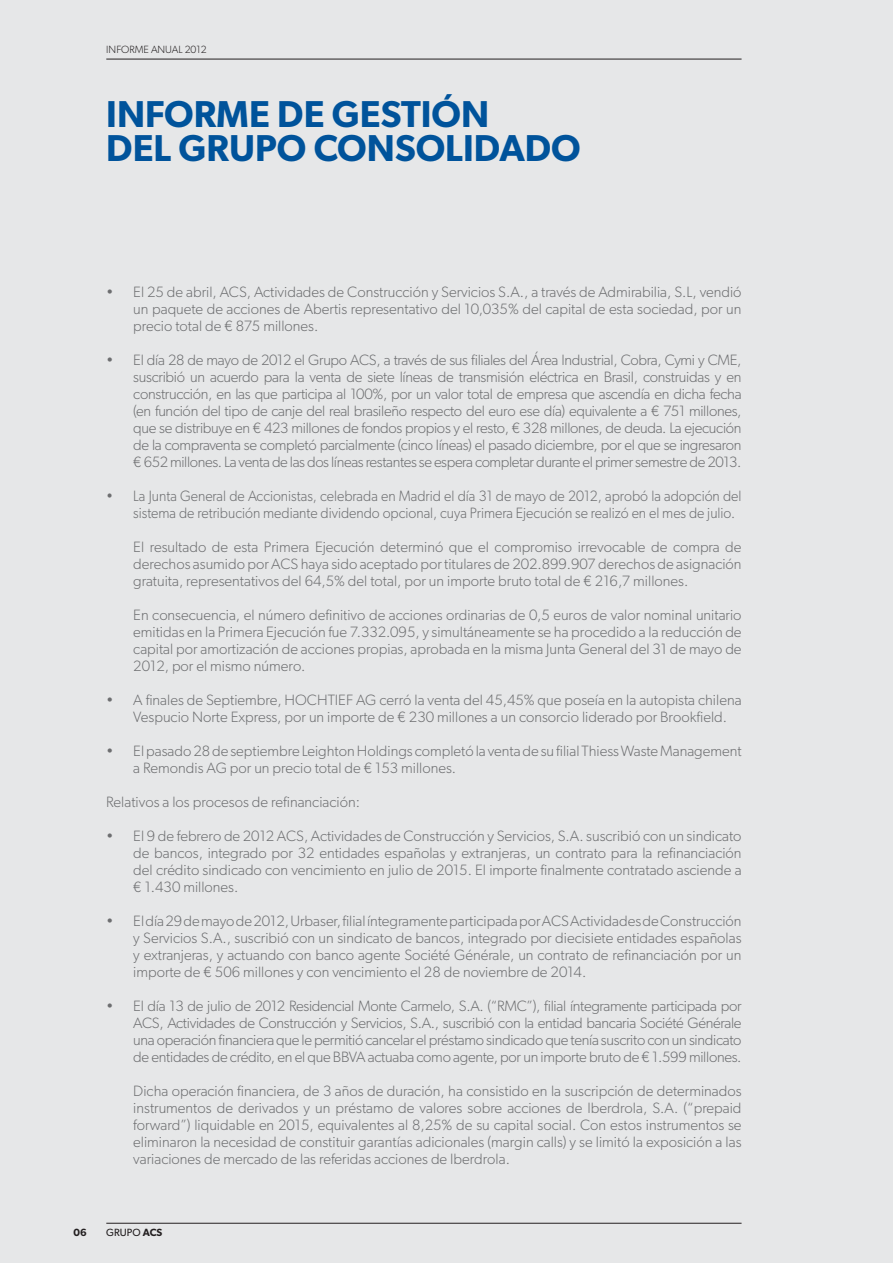
<style>
.page{position:relative;width:893px;height:1263px;background:#e6e7e8}
.page>*{position:absolute;margin:0;border:0;box-sizing:border-box;transform-origin:0 0}
.t1{font:600 37.5px/34px "Gibson";color:#00539b}
.t2{font:300 15px/17px "Gibson";color:#6d6e70;text-align:justify}
.t3{font:300 15px/17px "Gibson";color:#6d6e70;scale:.95 1}
.t4{font:300 10.5px "Gibson";color:#231f20}
.t5{font:10.5px "Gibson";color:#231f20}
.t6{font:600 10.5px "Gibson";color:#231f20}
.s1{font-weight:600}
</style>
<div class="page">
<hr style="left:106px;top:1223px;width:636px;height:1px;background:#231f20">
<hr style="left:106px;top:59px;width:636px;height:1px;background:#231f20">
<p class="t4" style="left:106px;top:46px;width:102px">INFORME ANUAL 2012</p>
<h1 class="t1" style="left:106px;top:101px;width:476px">INFORME DE GESTIÓN<br>DEL GRUPO CONSOLIDADO</h1>
<p class="t2" style="left:133px;top:285px;width:610px;text-indent:-27px">• El 25 de abril, ACS, Actividades de Construcción y Servicios S.A., a través de Admirabilia, S.L, vendió un paquete de acciones de Abertis representativo del 10,035% del capital de esta sociedad, por un precio total de € 875 millones.</p>
<p class="t2" style="left:133px;top:353px;width:610px;text-indent:-27px">• El día 28 de mayo de 2012 el Grupo ACS, a través de sus filiales del Área Industrial, Cobra, Cymi y CME, suscribió un acuerdo para la venta de siete líneas de transmisión eléctrica en Brasil, construidas y en construcción, en las que participa al 100%, por un valor total de empresa que ascendía en dicha fecha (en función del tipo de canje del real brasileño respecto del euro ese día) equivalente a € 751 millones, que se distribuye en € 423 millones de fondos propios y el resto, € 328 millones, de deuda. La ejecución de la compraventa se completó parcialmente (cinco líneas) el pasado diciembre, por el que se ingresaron € 652 millones. La venta de las dos líneas restantes se espera completar durante el primer semestre de 2013.</p>
<p class="t3" style="left:133px;top:489px;width:642px;text-indent:-27px">• La Junta General de Accionistas, celebrada en Madrid el día 31 de mayo de 2012, aprobó la adopción del sistema de retribución mediante dividendo opcional, cuya Primera Ejecución se realizó en el mes de julio.</p>
<p class="t2" style="left:133px;top:540px;width:610px">El resultado de esta Primera Ejecución determinó que el compromiso irrevocable de compra de derechos asumido por ACS haya sido aceptado por titulares de 202.899.907 derechos de asignación gratuita, representativos del 64,5% del total, por un importe bruto total de € 216,7 millones.</p>
<p class="t2" style="left:133px;top:608px;width:610px">En consecuencia, el número definitivo de acciones ordinarias de 0,5 euros de valor nominal unitario emitidas en la Primera Ejecución fue 7.332.095, y simultáneamente se ha procedido a la reducción de capital por amortización de acciones propias, aprobada en la misma Junta General del 31 de mayo de 2012, por el mismo número.</p>
<p class="t2" style="left:133px;top:693px;width:610px;text-indent:-27px">• A finales de Septiembre, HOCHTIEF AG cerró la venta del 45,45% que poseía en la autopista chilena<br>Vespucio Norte Express, por un importe de € 230 millones a un consorcio liderado por Brookfield.</p>
<p class="t2" style="left:133px;top:744px;width:610px;text-indent:-27px">• El pasado 28 de septiembre Leighton Holdings completó la venta de su filial Thiess Waste Management a Remondis AG por un precio total de € 153 millones.</p>
<p class="t2" style="left:106px;top:795px;width:255px">Relativos a los procesos de refinanciación:</p>
<p class="t2" style="left:133px;top:829px;width:610px;text-indent:-27px">• El 9 de febrero de 2012 ACS, Actividades de Construcción y Servicios, S.A. suscribió con un sindicato de bancos, integrado por 32 entidades españolas y extranjeras, un contrato para la refinanciación del crédito sindicado con vencimiento en julio de 2015. El importe finalmente contratado asciende a € 1.430 millones.</p>
<p class="t2" style="left:133px;top:914px;width:610px;text-indent:-27px">• El día 29 de mayo de 2012, Urbaser, filial íntegramente participada por ACS Actividades de Construcción y Servicios S.A., suscribió con un sindicato de bancos, integrado por diecisiete entidades españolas y extranjeras, y actuando con banco agente Société Générale, un contrato de refinanciación por un importe de € 506 millones y con vencimiento el 28 de noviembre de 2014.</p>
<p class="t2" style="left:133px;top:999px;width:610px;text-indent:-27px">• El día 13 de julio de 2012 Residencial Monte Carmelo, S.A. (“RMC”), filial íntegramente participada por ACS, Actividades de Construcción y Servicios, S.A., suscribió con la entidad bancaria Société Générale una operación financiera que le permitió cancelar el préstamo sindicado que tenía suscrito con un sindicato de entidades de crédito, en el que BBVA actuaba como agente, por un importe bruto de € 1.599 millones.</p>
<p class="t2" style="left:133px;top:1084px;width:610px">Dicha operación financiera, de 3 años de duración, ha consistido en la suscripción de determinados instrumentos de derivados y un préstamo de valores sobre acciones de Iberdrola, S.A. (“prepaid forward”) liquidable en 2015, equivalentes al 8,25% de su capital social. Con estos instrumentos se eliminaron la necesidad de constituir garantías adicionales (margin calls) y se limitó la exposición a las variaciones de mercado de las referidas acciones de Iberdrola.</p>
<p class="t6" style="left:73px;top:1229px;width:15px">06</p>
<p class="t5" style="left:106px;top:1229px;width:57px">GRUPO <span class="s1">ACS</span></p>
</div>
